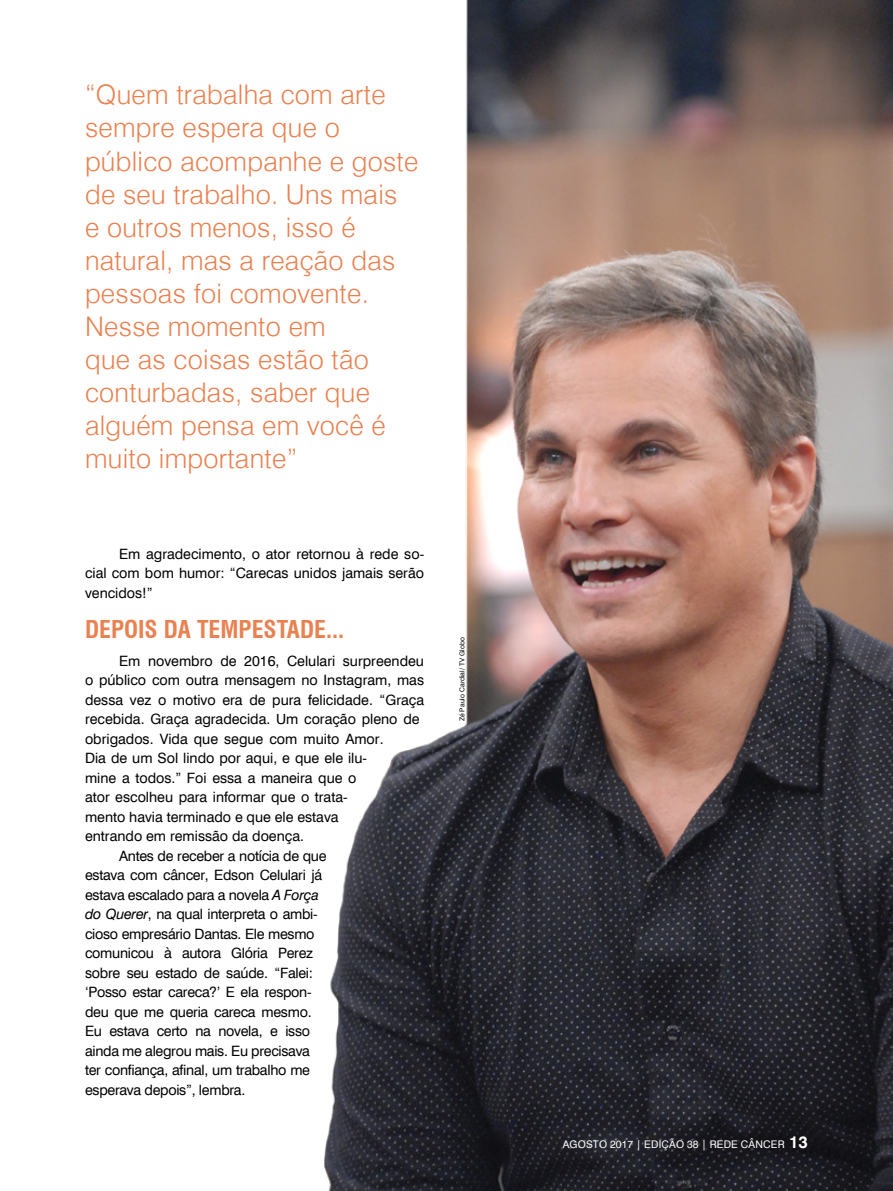
<style>
.page{position:relative;width:893px;height:1191px;background:#fff}
.page>*{position:absolute;margin:0;border:0;box-sizing:border-box;transform-origin:0 0}
.t1{font:300 27px/33px "Swiss 721 BT";letter-spacing:.01em;color:#e98150}
.t2{font:700 condensed 24px "Swiss 721 BT";color:#e98150}
.t3{font:14.25px/19.5px "Swiss 721 BT";color:#000;text-align:justify}
.t4{font:14.25px "Swiss 721 BT";letter-spacing:-.02em;color:#000}
.t5{font:10.5px "Swiss 721 BT";letter-spacing:.015em;color:#fff}
.t6{font:6.75px "Swiss 721 BT";letter-spacing:.01em;color:#000}
.s1{font-style:italic}
.s2{font-weight:700;font-size:16.5px}
</style>
<div class="page">
<img style="left:324px;top:0;width:569px;height:1191px">
<p class="t1" style="left:85px;top:78px;width:335px">“Quem trabalha com arte sempre espera que o público acompanhe e goste de seu trabalho. Uns mais<br>e outros menos, isso é natural, mas a reação das pessoas foi comovente.<br>Nesse momento em<br>que as coisas estão tão conturbadas, saber que alguém pensa em você é muito importante”</p>
<p class="t3" style="left:85px;top:544px;width:341px;text-indent:34px">Em agradecimento, o ator retornou à rede so&shy;cial com bom humor: “Carecas unidos jamais serão vencidos!”</p>
<h2 class="t2" style="left:85px;top:614px;width:261px">DEPOIS DA TEMPESTADE...</h2>
<p class="t3" style="left:119px;top:651px;width:306px">Em novembro de 2016, Celulari surpreendeu</p>
<p class="t3" style="left:85px;top:670px;width:341px">o público com outra mensagem no Instagram, mas</p>
<p class="t3" style="left:85px;top:690px;width:341px">dessa vez o motivo era de pura felicidade. “Graça</p>
<p class="t3" style="left:85px;top:709px;width:336px">recebida. Graça agradecida. Um coração pleno de</p>
<p class="t3" style="left:85px;top:729px;width:300px">obrigados. Vida que segue com muito Amor.</p>
<p class="t3" style="left:85px;top:748px;width:284px">Dia de um Sol lindo por aqui, e que ele ilu-</p>
<p class="t3" style="left:85px;top:768px;width:273px">mine a todos.” Foi essa a maneira que o</p>
<p class="t3" style="left:85px;top:787px;width:264px">ator escolheu para informar que o trata-</p>
<p class="t3" style="left:85px;top:807px;width:255px">mento havia terminado e que ele estava</p>
<p class="t3" style="left:85px;top:826px;width:220px">entrando em remissão da doença.</p>
<p class="t4" style="left:119px;top:847px;width:209px">Antes de receber a notícia de que</p>
<p class="t4" style="left:85px;top:866px;width:239px">estava com câncer, Edson Celulari já</p>
<p class="t4" style="left:85px;top:886px;width:235px">estava escalado para a novela <span class="s1">A Força</span></p>
<p class="t4" style="left:85px;top:905px;width:234px"><span class="s1">do Querer</span>, na qual interpreta o ambi-</p>
<p class="t4" style="left:85px;top:925px;width:231px">cioso empresário Dantas. Ele mesmo</p>
<p class="t4" style="left:85px;top:944px;width:229px">comunicou à autora Glória Perez</p>
<p class="t4" style="left:85px;top:964px;width:229px">sobre seu estado de saúde. “Falei:</p>
<p class="t4" style="left:85px;top:983px;width:228px">‘Posso estar careca?’ E ela respon-</p>
<p class="t4" style="left:85px;top:1003px;width:228px">deu que me queria careca mesmo.</p>
<p class="t4" style="left:85px;top:1022px;width:227px">Eu estava certo na novela, e isso</p>
<p class="t4" style="left:85px;top:1042px;width:226px">ainda me alegrou mais. Eu precisava</p>
<p class="t4" style="left:85px;top:1061px;width:227px">ter confiança, afinal, um trabalho me</p>
<p class="t4" style="left:85px;top:1081px;width:162px">esperava depois”, lembra.</p>
<p class="t6" style="left:458px;top:721px;width:85px;rotate:-90deg">Zé Paulo Cardial/ TV Globo</p>
<p class="t5" style="left:563px;top:1138px;width:247px">AGOSTO 2017 | EDIÇÃO 38 | REDE CÂNCER <span class="s2">13</span></p>
</div>
